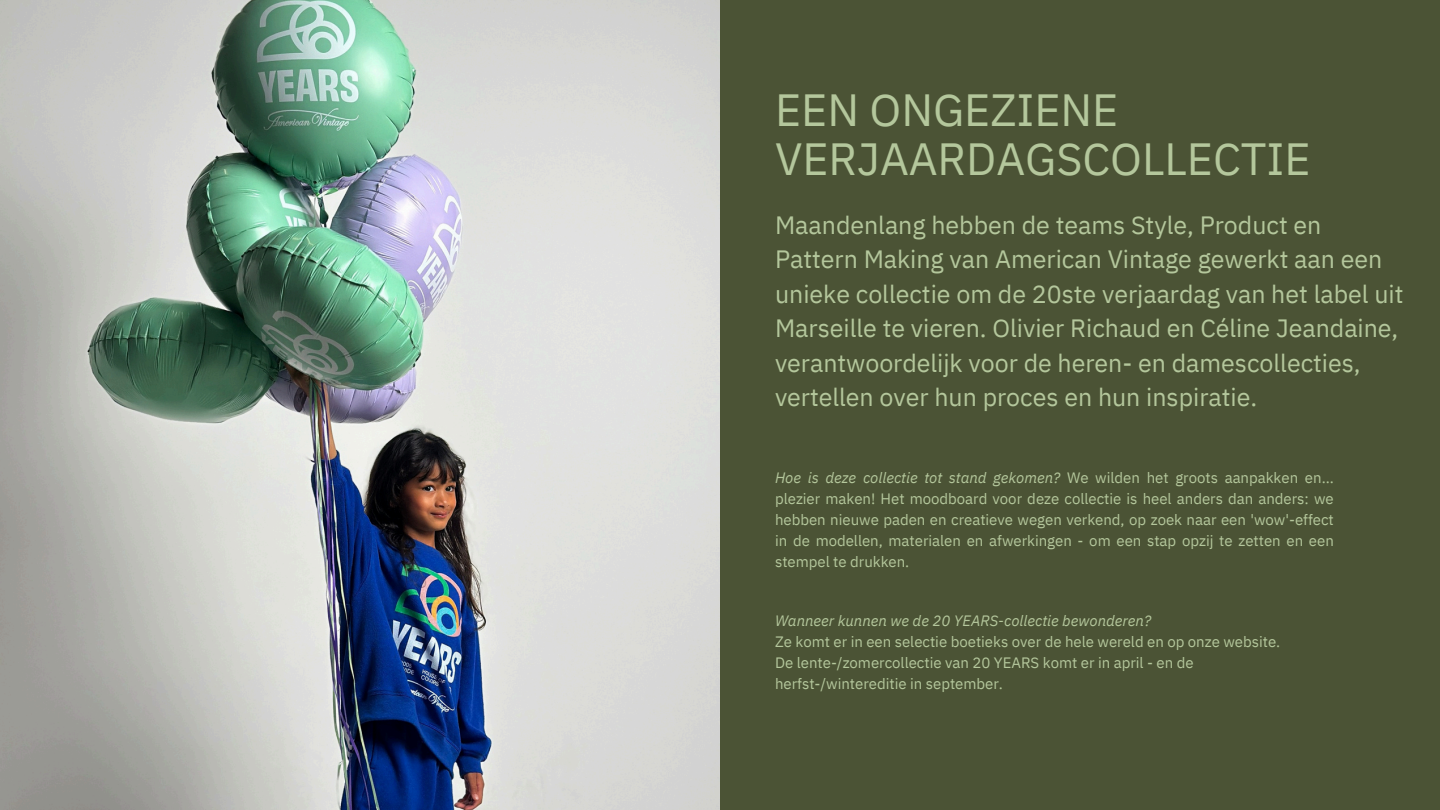
<style>
.page{position:relative;width:1440px;height:810px;background:#4b5335}
.page>*{position:absolute;margin:0;border:0;box-sizing:border-box;transform-origin:0 0}
.t1{font:45px/49.5px "IBM Plex Sans";color:#b4c79c}
.t2{font:25px/34.5px "IBM Plex Sans";color:#b4c79c}
.t3{font:15px/21px "IBM Plex Sans";color:#b4c79c}
.s1{font-style:italic}
</style>
<div class="page">
<img style="left:0;top:0;width:720px;height:810px">
<p class="t1" style="left:775px;top:84px;width:537px">EEN ONGEZIENE<br>VERJAARDAGSCOLLECTIE</p>
<p class="t2" style="left:775px;top:207px;width:630px">Maandenlang hebben de teams Style, Product en Pattern Making van American Vintage gewerkt aan een unieke collectie om de 20ste verjaardag van het label uit Marseille te vieren. Olivier Richaud en Céline Jeandaine, verantwoordelijk voor de heren- en damescollecties, vertellen over hun proces en hun inspiratie.</p>
<h2 class="t3" style="left:775px;top:467px;width:560px;text-align:justify"><span class="s1">Hoe is deze collectie tot stand gekomen?</span> We wilden het groots aanpakken en... plezier maken! Het moodboard voor deze collectie is heel anders dan anders: we hebben nieuwe paden en creatieve wegen verkend, op zoek naar een 'wow'-effect in de modellen, materialen en afwerkingen - om een stap opzij te zetten en een stempel te drukken.</h2>
<h1 class="t3" style="left:775px;top:609px;width:507px"><span class="s1">Wanneer kunnen we de 20 YEARS-collectie bewonderen?<br></span>Ze komt er in een selectie boetieks over de hele wereld en op onze website.<br>De lente-/zomercollectie van 20 YEARS komt er in april - en de herfst-/wintereditie in september.</h1>
</div>
